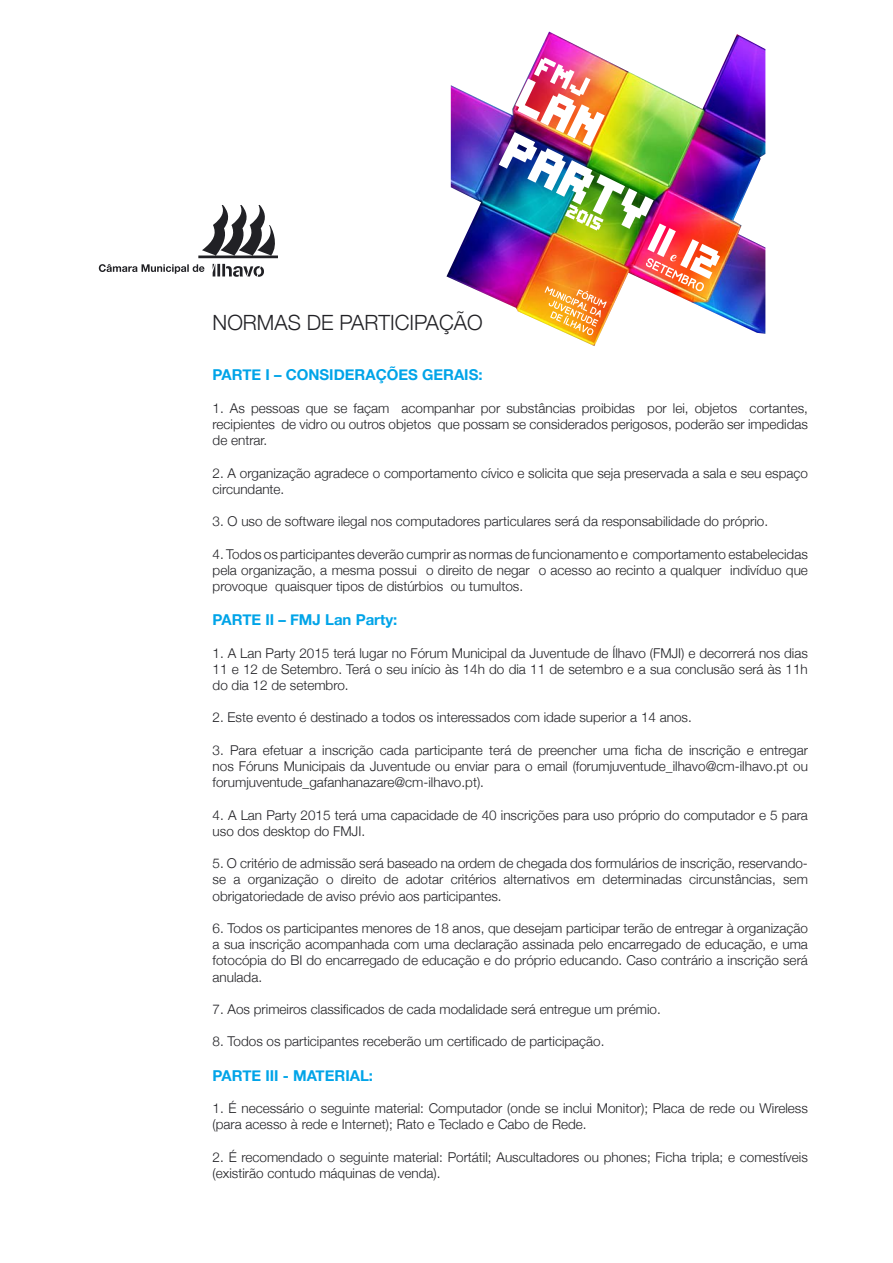
<style>
.page{position:relative;width:893px;height:1263px;background:#fff}
.page>*{position:absolute;margin:0;border:0;box-sizing:border-box;transform-origin:0 0}
.texto{font:300 21px "Helvetica Neue";color:#212125}
.título{font:700 15px "Helvetica Neue";color:#00a4e8}
.texto-2{font:700 15px "Helvetica Neue";color:#00a4e8}
.texto-3{font:300 13.5px/16.2px "Helvetica Neue";color:#212125;text-align:justify}
</style>
<div class="page">
<img style="left:446px;top:32px;width:319px;height:314px">
<img style="left:499px;top:56px;width:223px;height:280px">
<svg style="left:99px;top:205px;width:179px;height:72px"></svg>
<p class="texto" style="left:213px;top:310px;width:272px">NORMAS DE PARTICIPAÇÃO</p>
<p class="título" style="left:213px;top:366px;width:271px">PARTE I – CONSIDERAÇÕES GERAIS:</p>
<p class="texto-3" style="left:213px;top:400px;width:597px">1. As pessoas que se façam acompanhar por substâncias proibidas por lei, objetos cortantes, recipientes de vidro ou outros objetos que possam se considerados perigosos, poderão ser impedidas de entrar.</p>
<p class="texto-3" style="left:213px;top:464px;width:597px">2. A organização agradece o comportamento cívico e solicita que seja preservada a sala e seu espaço circundante.</p>
<p class="texto-3" style="left:213px;top:513px;width:557px">3. O uso de software ilegal nos computadores particulares será da responsabilidade do próprio.</p>
<p class="texto-3" style="left:213px;top:545px;width:597px">4. Todos os participantes deverão cumprir as normas de funcionamento e comportamento estabelecidas pela organização, a mesma possui o direito de negar o acesso ao recinto a qualquer indivíduo que provoque quaisquer tipos de distúrbios ou tumultos.</p>
<p class="título" style="left:213px;top:611px;width:186px">PARTE II – FMJ Lan Party:</p>
<p class="texto-3" style="left:213px;top:644px;width:597px">1. A Lan Party 2015 terá lugar no Fórum Municipal da Juventude de Ílhavo (FMJI) e decorrerá nos dias 11 e 12 de Setembro. Terá o seu início às 14h do dia 11 de setembro e a sua conclusão será às 11h do dia 12 de setembro.</p>
<p class="texto-3" style="left:213px;top:709px;width:481px">2. Este evento é destinado a todos os interessados com idade superior a 14 anos.</p>
<p class="texto-3" style="left:213px;top:742px;width:597px">3. Para efetuar a inscrição cada participante terá de preencher uma ficha de inscrição e entregar nos Fóruns Municipais da Juventude ou enviar para o email (forumjuventude_ilhavo@cm-ilhavo.pt ou forumjuventude_gafanhanazare@cm-ilhavo.pt).</p>
<p class="texto-3" style="left:213px;top:806px;width:597px">4. A Lan Party 2015 terá uma capacidade de 40 inscrições para uso próprio do computador e 5 para uso dos desktop do FMJI.</p>
<p class="texto-3" style="left:213px;top:855px;width:597px">5. O critério de admissão será baseado na ordem de chegada dos formulários de inscrição, reservando&shy;se a organização o direito de adotar critérios alternativos em determinadas circunstâncias, sem obrigatoriedade de aviso prévio aos participantes.</p>
<p class="texto-3" style="left:213px;top:920px;width:597px">6. Todos os participantes menores de 18 anos, que desejam participar terão de entregar à organização a sua inscrição acompanhada com uma declaração assinada pelo encarregado de educação, e uma fotocópia do BI do encarregado de educação e do próprio educando. Caso contrário a inscrição será anulada.</p>
<p class="texto-3" style="left:213px;top:1001px;width:450px">7. Aos primeiros classificados de cada modalidade será entregue um prémio.</p>
<p class="texto-3" style="left:213px;top:1033px;width:393px">8. Todos os participantes receberão um certificado de participação.</p>
<p class="texto-2" style="left:213px;top:1066px;width:162px">PARTE III - MATERIAL:</p>
<p class="texto-3" style="left:213px;top:1100px;width:597px">1. É necessário o seguinte material: Computador (onde se inclui Monitor); Placa de rede ou Wireless (para acesso à rede e Internet); Rato e Teclado e Cabo de Rede.</p>
<p class="texto-3" style="left:213px;top:1148px;width:597px">2. É recomendado o seguinte material: Portátil; Auscultadores ou phones; Ficha tripla; e comestíveis (existirão contudo máquinas de venda).</p>
</div>
